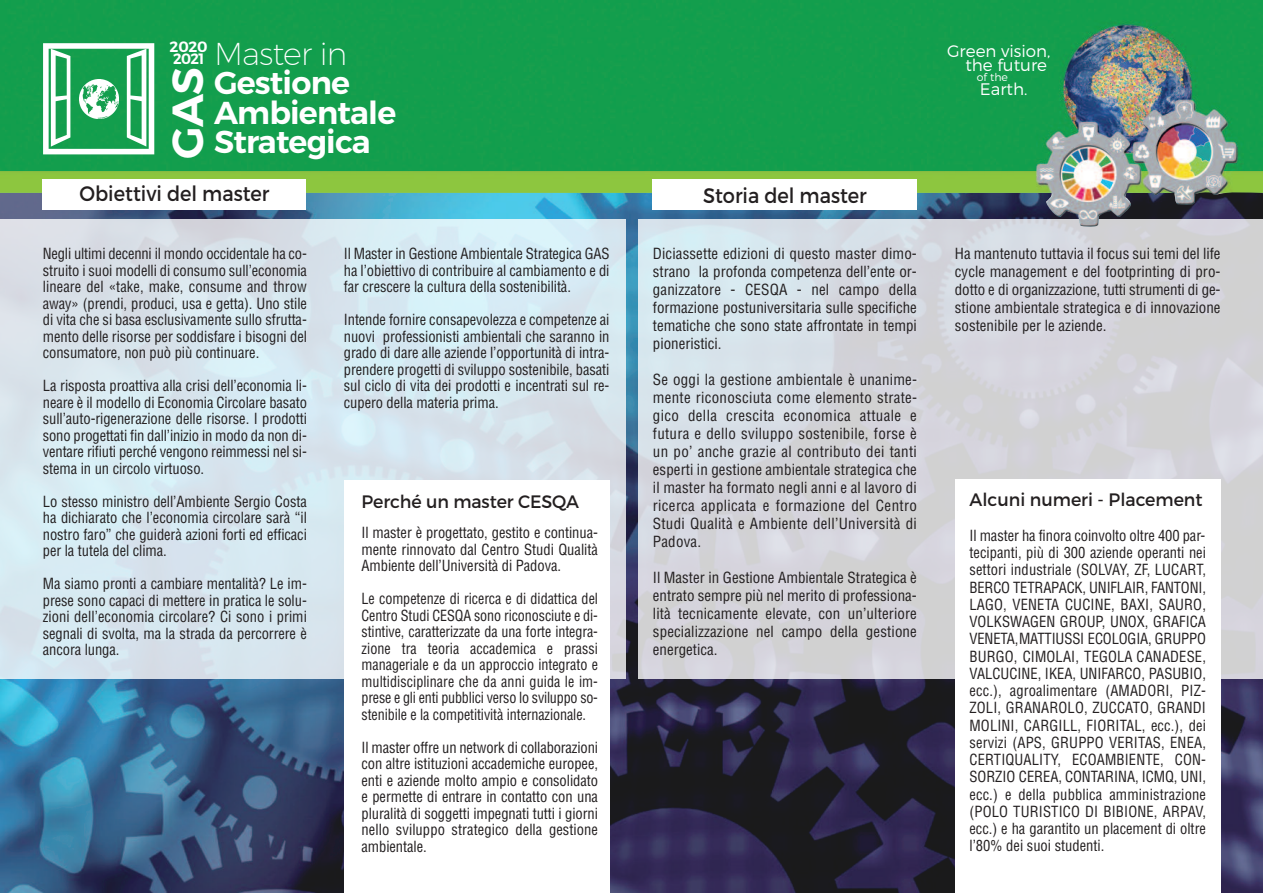
<style>
.page{position:relative;width:1263px;height:893px;background:#fff}
.page>*{position:absolute;margin:0;border:0;box-sizing:border-box;transform-origin:0 0}
.t1{font:600 43.5px "Montserrat";color:#fff}
.t2{font:600 31.65px/29.5px "Montserrat";letter-spacing:-.025em;color:#fff}
.t3{font:21px "Montserrat";color:#231f20;scale:.92 1}
.t4{font:18px "Montserrat";color:#231f20}
.t5{font:300 16.65px/14.1px "Montserrat";color:#fff;text-align:right}
.t6{font:condensed 15px/16.5px "Helvetica";letter-spacing:-.005em;color:#231f20;text-align:justify}
.t7{font:condensed 15px/16.5px "Helvetica";letter-spacing:-.005em;color:#231f20;text-align:justify;scale:.94 1}
.t8{font:600 15px "Montserrat";color:#fff}
.t9{font:300 10.95px "Montserrat";color:#fff}
.s1{font-size:15px}
.s2{font-weight:200}
</style>
<div class="page">
<img style="left:0;top:227px;width:1263px;height:666px">
<div style="left:0;top:220px;width:625px;height:459px;background:#fff;opacity:.8"></div>
<div style="left:639px;top:220px;width:624px;height:459px;background:#fff;opacity:.8"></div>
<img style="left:0;top:0;width:1263px;height:227px">
<svg style="left:43px;top:43px;width:111px;height:111px"></svg>
<div style="left:43px;top:179px;width:263px;height:31px;background:#fff"></div>
<div style="left:653px;top:179px;width:264px;height:31px;background:#fff"></div>
<div style="left:344px;top:481px;width:265px;height:412px;background:#fff"></div>
<div style="left:955px;top:480px;width:265px;height:413px;background:#fff"></div>
<p class="t8" style="left:170px;top:41px;width:40px">2020</p>
<h2 class="t2" style="left:214px;top:41px;width:184px;text-indent:-41px"><span class="s1">2021</span> <span class="s2">Master in<br></span>Gestione<br>Ambientale<br>Strategica</h2>
<p class="t5" style="left:947px;top:45px;width:105px">Green vision, the future</p>
<h1 class="t1" style="left:171px;top:159px;width:92px;rotate:-90deg">GAS</h1>
<p class="t9" style="left:977px;top:73px;width:33px">of the</p>
<p class="t5" style="left:980px;top:83px;width:49px">Earth.</p>
<h3 class="t3" style="left:80px;top:186px;width:208px">Obiettivi del master</h3>
<h3 class="t3" style="left:703px;top:187px;width:179px">Storia del master</h3>
<p class="t6" style="left:43px;top:246px;width:266px">Negli ultimi decenni il mondo occidentale ha co&shy;struito i suoi modelli di consumo sull’economia lineare del «take, make, consume and throw away» (prendi, produci, usa e getta). Uno stile di vita che si basa esclusivamente sullo sfrutta&shy;mento delle risorse per soddisfare i bisogni del consumatore, non può più continuare.</p>
<p class="t6" style="left:43px;top:378px;width:266px">La risposta proattiva alla crisi dell’economia li&shy;neare è il modello di Economia Circolare basato sull’auto-rigenerazione delle risorse. I prodotti sono progettati fin dall’inizio in modo da non di&shy;ventare rifiuti perché vengono reimmessi nel si&shy;stema in un circolo virtuoso.</p>
<p class="t6" style="left:43px;top:493px;width:266px">Lo stesso ministro dell’Ambiente Sergio Costa ha dichiarato che l’economia circolare sarà “il nostro faro” che guiderà azioni forti ed efficaci per la tutela del clima.</p>
<p class="t6" style="left:43px;top:576px;width:266px">Ma siamo pronti a cambiare mentalità? Le im&shy;prese sono capaci di mettere in pratica le solu&shy;zioni dell’economia circolare? Ci sono i primi segnali di svolta, ma la strada da percorrere è ancora lunga.</p>
<p class="t6" style="left:344px;top:246px;width:267px">Il Master in Gestione Ambientale Strategica GAS ha l’obiettivo di contribuire al cambiamento e di far crescere la cultura della sostenibilità.</p>
<p class="t6" style="left:344px;top:312px;width:267px">Intende fornire consapevolezza e competenze ai nuovi professionisti ambientali che saranno in grado di dare alle aziende l’opportunità di intra&shy;prendere progetti di sviluppo sostenibile, basati sul ciclo di vita dei prodotti e incentrati sul re&shy;cupero della materia prima.</p>
<p class="t4" style="left:362px;top:495px;width:219px">Perché un master CESQA</p>
<p class="t6" style="left:361px;top:525px;width:238px">Il master è progettato, gestito e continua&shy;mente rinnovato dal Centro Studi Qualità Ambiente dell’Università di Padova.</p>
<p class="t7" style="left:361px;top:591px;width:253px">Le competenze di ricerca e di didattica del Centro Studi CESQA sono riconosciute e di&shy;stintive, caratterizzate da una forte integra&shy;zione tra teoria accademica e prassi manageriale e da un approccio integrato e multidisciplinare che da anni guida le im&shy;prese e gli enti pubblici verso lo sviluppo so&shy;stenibile e la competitività internazionale.</p>
<p class="t6" style="left:362px;top:739px;width:238px">Il master offre un network di collaborazioni con altre istituzioni accademiche europee, enti e aziende molto ampio e consolidato e permette di entrare in contatto con una pluralità di soggetti impegnati tutti i giorni nello sviluppo strategico della gestione ambientale.</p>
<p class="t6" style="left:653px;top:245px;width:266px;line-height:18px">Diciassette edizioni di questo master dimo&shy;strano la profonda competenza dell’ente or&shy;ganizzatore - CESQA - nel campo della formazione postuniversitaria sulle specifiche tematiche che sono state affrontate in tempi pioneristici.</p>
<p class="t6" style="left:653px;top:371px;width:266px;line-height:18px">Se oggi la gestione ambientale è unanime&shy;mente riconosciuta come elemento strate&shy;gico della crescita economica attuale e futura e dello sviluppo sostenibile, forse è un po’ anche grazie al contributo dei tanti esperti in gestione ambientale strategica che il master ha formato negli anni e al lavoro di ricerca applicata e formazione del Centro Studi Qualità e Ambiente dell’Università di Padova.</p>
<p class="t6" style="left:653px;top:569px;width:266px;line-height:18px">Il Master in Gestione Ambientale Strategica è entrato sempre più nel merito di professiona&shy;lità tecnicamente elevate, con un’ulteriore specializzazione nel campo della gestione energetica.</p>
<p class="t6" style="left:955px;top:245px;width:267px;line-height:18px">Ha mantenuto tuttavia il focus sui temi del life cycle management e del footprinting di pro&shy;dotto e di organizzazione, tutti strumenti di ge&shy;stione ambientale strategica e di innovazione sostenibile per le aziende.</p>
<p class="t4" style="left:969px;top:493px;width:235px">Alcuni numeri - Placement</p>
<p class="t6" style="left:969px;top:527px;width:238px;line-height:17.2px">Il master ha finora coinvolto oltre 400 par&shy;tecipanti, più di 300 aziende operanti nei settori industriale (SOLVAY, ZF, LUCART, BERCO TETRAPACK, UNIFLAIR, FANTONI, LAGO, VENETA CUCINE, BAXI, SAURO, VOLKSWAGEN GROUP, UNOX, GRAFICA VENETA,MATTIUSSI ECOLOGIA, GRUPPO BURGO, CIMOLAI, TEGOLA CANADESE, VALCUCINE, IKEA, UNIFARCO, PASUBIO, ecc.), agroalimentare (AMADORI, PIZ-ZOLI, GRANAROLO, ZUCCATO, GRANDI MOLINI, CARGILL, FIORITAL, ecc.), dei servizi (APS, GRUPPO VERITAS, ENEA, CERTIQUALITY, ECOAMBIENTE, CON-SORZIO CEREA, CONTARINA, ICMQ, UNI, ecc.) e della pubblica amministrazione (POLO TURISTICO DI BIBIONE, ARPAV, ecc.) e ha garantito un placement di oltre l’80% dei suoi studenti.</p>
</div>
